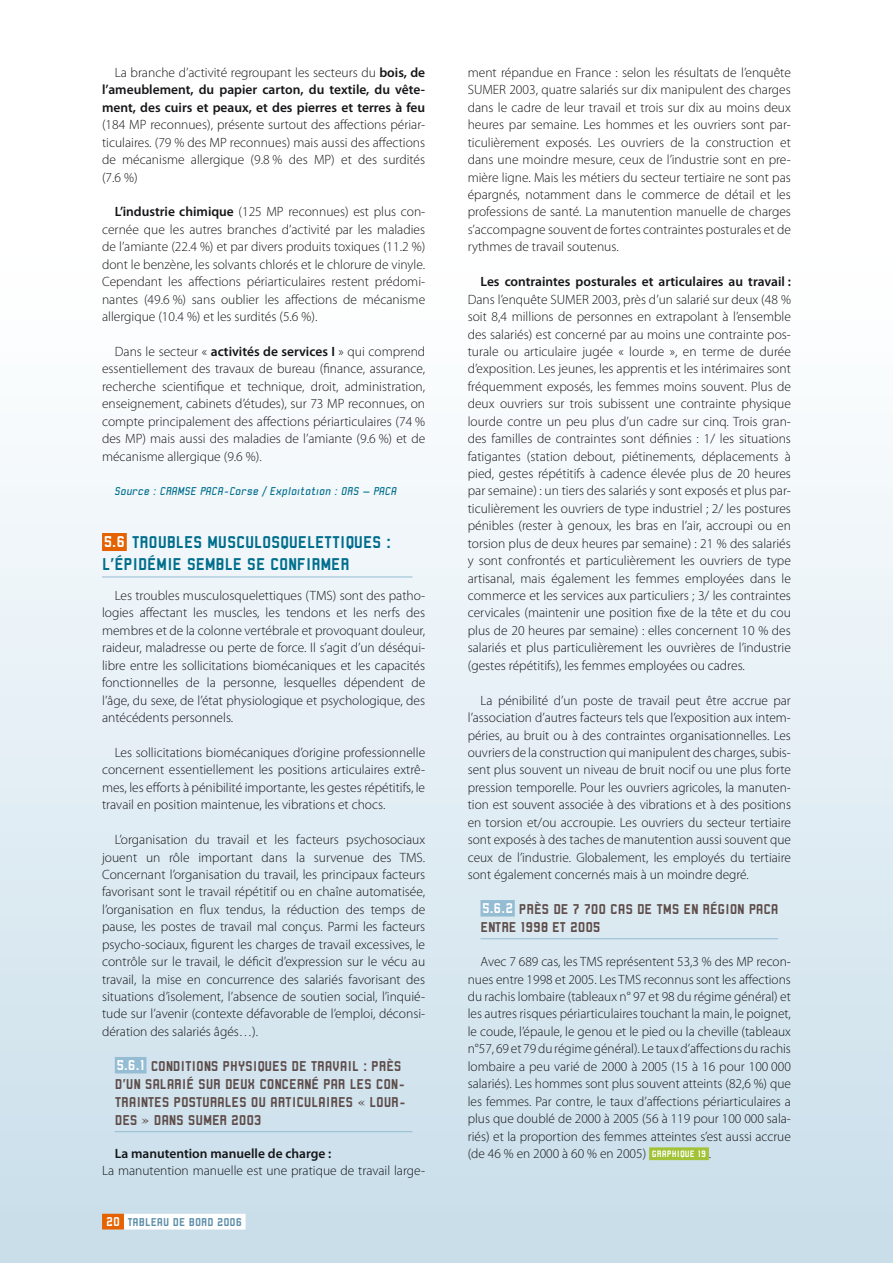
<style>
.page{position:relative;width:893px;height:1263px;background:#fff}
.page>*{position:absolute;margin:0;border:0;box-sizing:border-box;transform-origin:0 0}
.t1{font:700 18px/22.5px "Robust ICG";letter-spacing:-.015em;color:#006e8d}
.t2{font:700 15px/18px "Robust ICG";letter-spacing:-.015em;color:#5e4d4a}
.t3{font:300 13.5px/17.4px "Myriad Pro";color:#151518;text-align:justify}
.t4{font:600 13.5px/17.4px "Myriad Pro";color:#151518;text-align:justify}
.t5{font:italic 12px "Robust ICG";color:#006e8d}
.t6{font:700 12px "Robust ICG";color:#5c8eaa}
.s1{font-weight:300}
.s2{font-weight:600}
.s3{font-size:16.5px;color:#fff}
.s4{color:#fff}
.s5{font-size:13.5px;color:#fff}
.s6{font-family:"Robust ICG";font-weight:700;font-size:9.75px;color:#fff}
</style>
<div class="page">
<div style="left:0;top:255px;width:893px;height:1008px;background:linear-gradient(to bottom,#fff,#c8ddea)"></div>
<svg style="left:892px;top:255px;width:1px;height:1008px"></svg>
<div style="left:102px;top:533px;width:25px;height:18px;background:#e46200"></div>
<hr style="left:102px;top:577px;width:310px;height:1px;background:#94bcd3">
<div style="left:115px;top:1057px;width:31px;height:16px;background:#94bcd3"></div>
<hr style="left:115px;top:1131px;width:297px;height:1px;background:#94bcd3">
<div style="left:480px;top:900px;width:35px;height:16px;background:#94bcd3"></div>
<hr style="left:480px;top:938px;width:298px;height:1px;background:#94bcd3">
<div style="left:649px;top:1147px;width:60px;height:13px;background:#a2c337"></div>
<div style="left:102px;top:1214px;width:22px;height:15px;background:#e46200"></div>
<div style="left:124px;top:1214px;width:122px;height:15px;background:#fff"></div>
<p class="t4" style="left:102px;top:64px;width:325px;text-indent:13px"><span class="s1">La branche d’activité regroupant les secteurs du</span> bois, de l’ameublement, du papier carton, du textile, du vête&shy;ment, des cuirs et peaux, et des pierres et terres à feu</p>
<p class="t3" style="left:102px;top:116px;width:325px">(184 MP reconnues), présente surtout des affections périar&shy;ticulaires. (79 % des MP reconnues) mais aussi des affections de mécanisme allergique (9.8 % des MP) et des surdités (7.6 %)</p>
<p class="t3" style="left:102px;top:203px;width:325px;text-indent:13px"><span class="s2">L’industrie chimique</span> (125 MP reconnues) est plus con&shy;cernée que les autres branches d’activité par les maladies de l’amiante (22.4 %) et par divers produits toxiques (11.2 %) dont le benzène, les solvants chlorés et le chlorure de vinyle.<br>Cependant les affections périarticulaires restent prédomi&shy;nantes (49.6 %) sans oublier les affections de mécanisme allergique (10.4 %) et les surdités (5.6 %).</p>
<p class="t3" style="left:102px;top:343px;width:325px;text-indent:13px">Dans le secteur « <span class="s2">activités de services I</span> » qui comprend essentiellement des travaux de bureau (finance, assurance, recherche scientifique et technique, droit, administration, enseignement, cabinets d’études), sur 73 MP reconnues, on compte principalement des affections périarticulaires (74 % des MP) mais aussi des maladies de l’amiante (9.6 %) et de mécanisme allergique (9.6 %).</p>
<p class="t5" style="left:115px;top:485px;width:284px">Source : CRAMSE PACA-Corse / Exploitation : ORS – PACA</p>
<h1 class="t1" style="left:102px;top:530px;width:291px"><span class="s3">5.6</span> TROUBLES MUSCULOSQUELETTIQUES :<br>L’ÉPIDÉMIE SEMBLE SE CONFIRMER</h1>
<p class="t3" style="left:102px;top:587px;width:325px;text-indent:13px">Les troubles musculosquelettiques (TMS) sont des patho&shy;logies affectant les muscles, les tendons et les nerfs des membres et de la colonne vertébrale et provoquant douleur, raideur, maladresse ou perte de force. Il s’agit d’un déséqui&shy;libre entre les sollicitations biomécaniques et les capacités fonctionnelles de la personne, lesquelles dépendent de l’âge, du sexe, de l’état physiologique et psychologique, des antécédents personnels.</p>
<p class="t3" style="left:102px;top:744px;width:325px;text-indent:13px">Les sollicitations biomécaniques d’origine professionnelle concernent essentiellement les positions articulaires extrê&shy;mes, les efforts à pénibilité importante, les gestes répétitifs, le travail en position maintenue, les vibrations et chocs.</p>
<p class="t3" style="left:102px;top:831px;width:325px;text-indent:13px">L’organisation du travail et les facteurs psychosociaux jouent un rôle important dans la survenue des TMS.<br>Concernant l’organisation du travail, les principaux facteurs favorisant sont le travail répétitif ou en chaîne automatisée, l’organisation en flux tendus, la réduction des temps de pause, les postes de travail mal conçus. Parmi les facteurs psycho-sociaux, figurent les charges de travail excessives, le contrôle sur le travail, le déficit d’expression sur le vécu au travail, la mise en concurrence des salariés favorisant des situations d’isolement, l’absence de soutien social, l’inquié&shy;tude sur l’avenir (contexte défavorable de l’emploi, déconsi&shy;dération des salariés âgés…).</p>
<p class="t2" style="left:115px;top:1057px;width:293px"><span class="s4">5.6.1</span> CONDITIONS PHYSIQUES DE TRAVAIL : PRÈS D’UN SALARIÉ SUR DEUX CONCERNÉ PAR LES CON-TRAINTES POSTURALES OU ARTICULAIRES « LOUR-DES » DANS SUMER 2003</p>
<p class="t4" style="left:115px;top:1145px;width:218px">La manutention manuelle de charge :</p>
<p class="t3" style="left:102px;top:1162px;width:325px">La manutention manuelle est une pratique de travail large-</p>
<p class="t6" style="left:106px;top:1215px;width:138px"><span class="s5">20</span> TABLEAU DE BORD 2006</p>
<p class="t3" style="left:468px;top:64px;width:325px">ment répandue en France : selon les résultats de l’enquête SUMER 2003, quatre salariés sur dix manipulent des charges dans le cadre de leur travail et trois sur dix au moins deux heures par semaine. Les hommes et les ouvriers sont par&shy;ticulièrement exposés. Les ouvriers de la construction et dans une moindre mesure, ceux de l’industrie sont en pre&shy;mière ligne. Mais les métiers du secteur tertiaire ne sont pas épargnés, notamment dans le commerce de détail et les professions de santé. La manutention manuelle de charges s’accompagne souvent de fortes contraintes posturales et de rythmes de travail soutenus.</p>
<p class="t4" style="left:480px;top:273px;width:312px">Les contraintes posturales et articulaires au travail :</p>
<p class="t3" style="left:468px;top:291px;width:325px">Dans l’enquête SUMER 2003, près d’un salarié sur deux (48 % soit 8,4 millions de personnes en extrapolant à l’ensemble des salariés) est concerné par au moins une contrainte pos&shy;turale ou articulaire jugée « lourde », en terme de durée d’exposition. Les jeunes, les apprentis et les intérimaires sont fréquemment exposés, les femmes moins souvent. Plus de deux ouvriers sur trois subissent une contrainte physique lourde contre un peu plus d’un cadre sur cinq. Trois gran&shy;des familles de contraintes sont définies : 1/ les situations fatigantes (station debout, piétinements, déplacements à pied, gestes répétitifs à cadence élevée plus de 20 heures par semaine) : un tiers des salariés y sont exposés et plus par&shy;ticulièrement les ouvriers de type industriel ; 2/ les postures pénibles (rester à genoux, les bras en l’air, accroupi ou en torsion plus de deux heures par semaine) : 21 % des salariés y sont confrontés et particulièrement les ouvriers de type artisanal, mais également les femmes employées dans le commerce et les services aux particuliers ; 3/ les contraintes cervicales (maintenir une position fixe de la tête et du cou plus de 20 heures par semaine) : elles concernent 10 % des salariés et plus particulièrement les ouvrières de l’industrie (gestes répétitifs), les femmes employées ou cadres.</p>
<p class="t3" style="left:468px;top:692px;width:325px;text-indent:13px">La pénibilité d’un poste de travail peut être accrue par l’association d’autres facteurs tels que l’exposition aux intem&shy;péries, au bruit ou à des contraintes organisationnelles. Les ouvriers de la construction qui manipulent des charges, subis&shy;sent plus souvent un niveau de bruit nocif ou une plus forte pression temporelle. Pour les ouvriers agricoles, la manuten&shy;tion est souvent associée à des vibrations et à des positions en torsion et/ou accroupie. Les ouvriers du secteur tertiaire sont exposés à des taches de manutention aussi souvent que ceux de l’industrie. Globalement, les employés du tertiaire sont également concernés mais à un moindre degré.</p>
<p class="t2" style="left:480px;top:900px;width:300px"><span class="s4">5.6.2</span> PRÈS DE 7 700 CAS DE TMS EN RÉGION PACA<br>ENTRE 1998 ET 2005</p>
<p class="t3" style="left:468px;top:953px;width:325px;text-indent:13px">Avec 7 689 cas, les TMS représentent 53,3 % des MP recon&shy;nues entre 1998 et 2005. Les TMS reconnus sont les affections du rachis lombaire (tableaux n° 97 et 98 du régime général) et les autres risques périarticulaires touchant la main, le poignet, le coude, l’épaule, le genou et le pied ou la cheville (tableaux n°57, 69 et 79 du régime général). Le taux d’affections du rachis lombaire a peu varié de 2000 à 2005 (15 à 16 pour 100 000 salariés). Les hommes sont plus souvent atteints (82,6 %) que les femmes. Par contre, le taux d’affections périarticulaires a plus que doublé de 2000 à 2005 (56 à 119 pour 100 000 sala&shy;riés) et la proportion des femmes atteintes s’est aussi accrue (de 46 % en 2000 à 60 % en 2005) <span class="s6">GRAPHIQUE 19</span> .</p>
</div>
